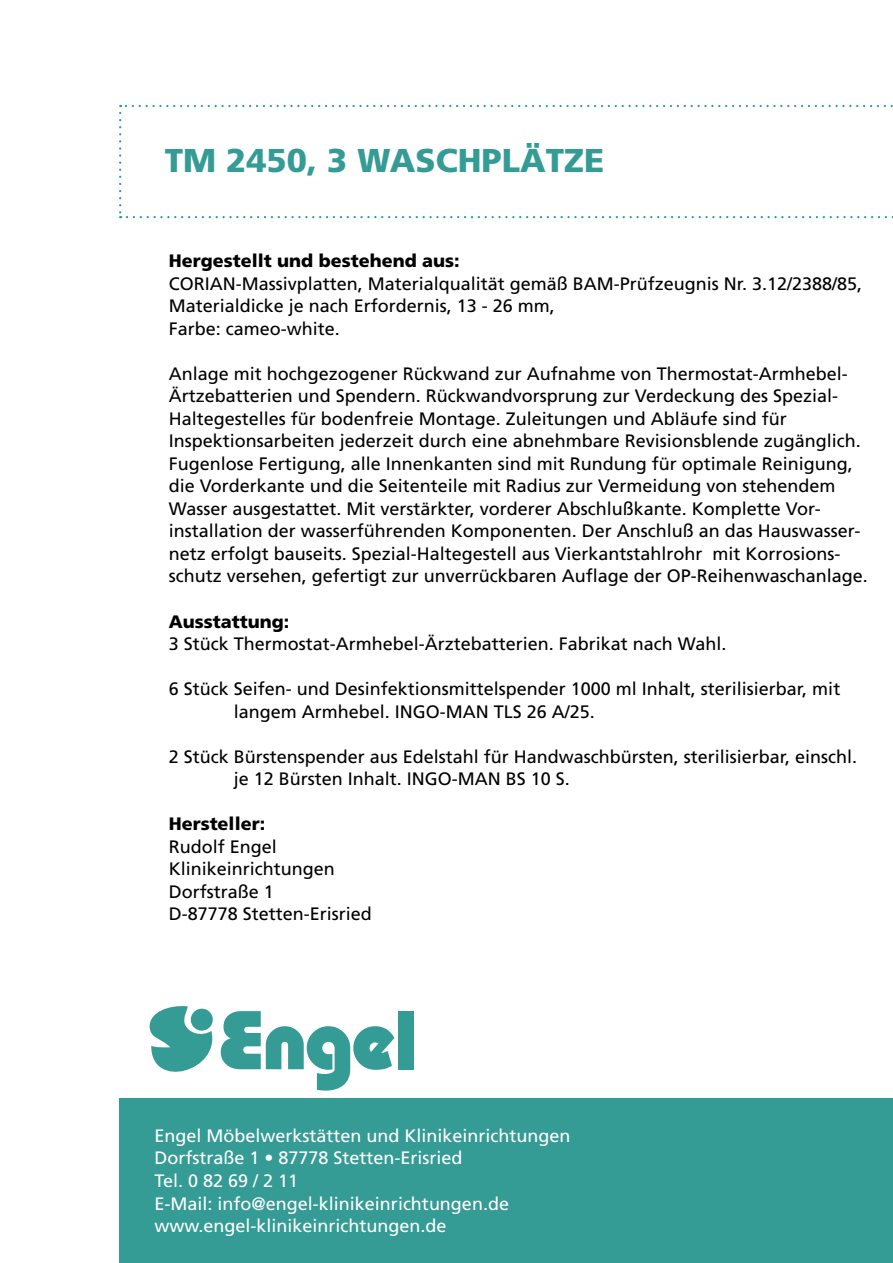
<style>
.page{position:relative;width:893px;height:1263px;background:#fff}
.page>*{position:absolute;margin:0;border:0;box-sizing:border-box;transform-origin:0 0}
.t1{font:900 33px "Frutiger";color:#359b95}
.t2{font:18px/22.5px "Frutiger";color:#000001}
.t3{font:18px/22.5px "Frutiger";color:#fff}
.t4{font:900 18px "Frutiger";color:#000001}
</style>
<div class="page">
<div style="left:119px;top:1099px;width:774px;height:164px;background:#359b95"></div>
<svg style="left:119px;top:113px;width:2px;height:105px"></svg>
<svg style="left:127px;top:216px;width:766px;height:2px"></svg>
<svg style="left:120px;top:105px;width:773px;height:2px"></svg>
<div style="left:398px;top:1011px;width:15px;height:58px;background:#359b95"></div>
<svg style="left:149px;top:1006px;width:245px;height:85px"></svg>
<h1 class="t1" style="left:165px;top:140px;width:441px">TM 2450, 3 WASCHPLÄTZE</h1>
<p class="t4" style="left:169px;top:250px;width:293px">Hergestellt und bestehend aus:</p>
<p class="t2" style="left:169px;top:272px;width:695px">CORIAN-Massivplatten, Materialqualität gemäß BAM-Prüfzeugnis Nr. 3.12/2388/85,<br>Materialdicke je nach Erfordernis, 13 - 26 mm,<br>Farbe: cameo-white.</p>
<p class="t2" style="left:169px;top:362px;width:701px">Anlage mit hochgezogener Rückwand zur Aufnahme von Thermostat-Armhebel-Ärtzebatterien und Spendern. Rückwandvorsprung zur Verdeckung des Spezial-Haltegestelles für bodenfreie Montage. Zuleitungen und Abläufe sind für Inspektionsarbeiten jederzeit durch eine abnehmbare Revisionsblende zugänglich.<br>Fugenlose Fertigung, alle Innenkanten sind mit Rundung für optimale Reinigung, die Vorderkante und die Seitenteile mit Radius zur Vermeidung von stehendem Wasser ausgestattet. Mit verstärkter, vorderer Abschlußkante. Komplette Vor&shy;installation der wasserführenden Komponenten. Der Anschluß an das Hauswasser&shy;netz erfolgt bauseits. Spezial-Haltegestell aus Vierkantstahlrohr mit Korrosions&shy;schutz versehen, gefertigt zur unverrückbaren Auflage der OP-Reihenwaschanlage.</p>
<p class="t4" style="left:169px;top:610px;width:122px">Ausstattung:</p>
<p class="t2" style="left:169px;top:632px;width:559px">3 Stück Thermostat-Armhebel-Ärztebatterien. Fabrikat nach Wahl.</p>
<p class="t2" style="left:234px;top:677px;width:608px;text-indent:-65px">6 Stück Seifen- und Desinfektionsmittelspender 1000 ml Inhalt, sterilisierbar, mit langem Armhebel. INGO-MAN TLS 26 A/25.</p>
<p class="t2" style="left:234px;top:745px;width:625px;text-indent:-65px">2 Stück Bürstenspender aus Edelstahl für Handwaschbürsten, sterilisierbar, einschl. je 12 Bürsten Inhalt. INGO-MAN BS 10 S.</p>
<p class="t4" style="left:169px;top:813px;width:98px">Hersteller:</p>
<p class="t2" style="left:169px;top:835px;width:205px">Rudolf Engel<br>Klinikeinrichtungen<br>Dorfstraße 1<br>D-87778 Stetten-Erisried</p>
<p class="t3" style="left:154px;top:1124px;width:418px">Engel Möbelwerkstätten und Klinikeinrichtungen Dorfstraße 1 • 87778 Stetten-Erisried<br>Tel. 0 82 69 / 2 11<br>E-Mail: info@engel-klinikeinrichtungen.de www.engel-klinikeinrichtungen.de</p>
</div>
